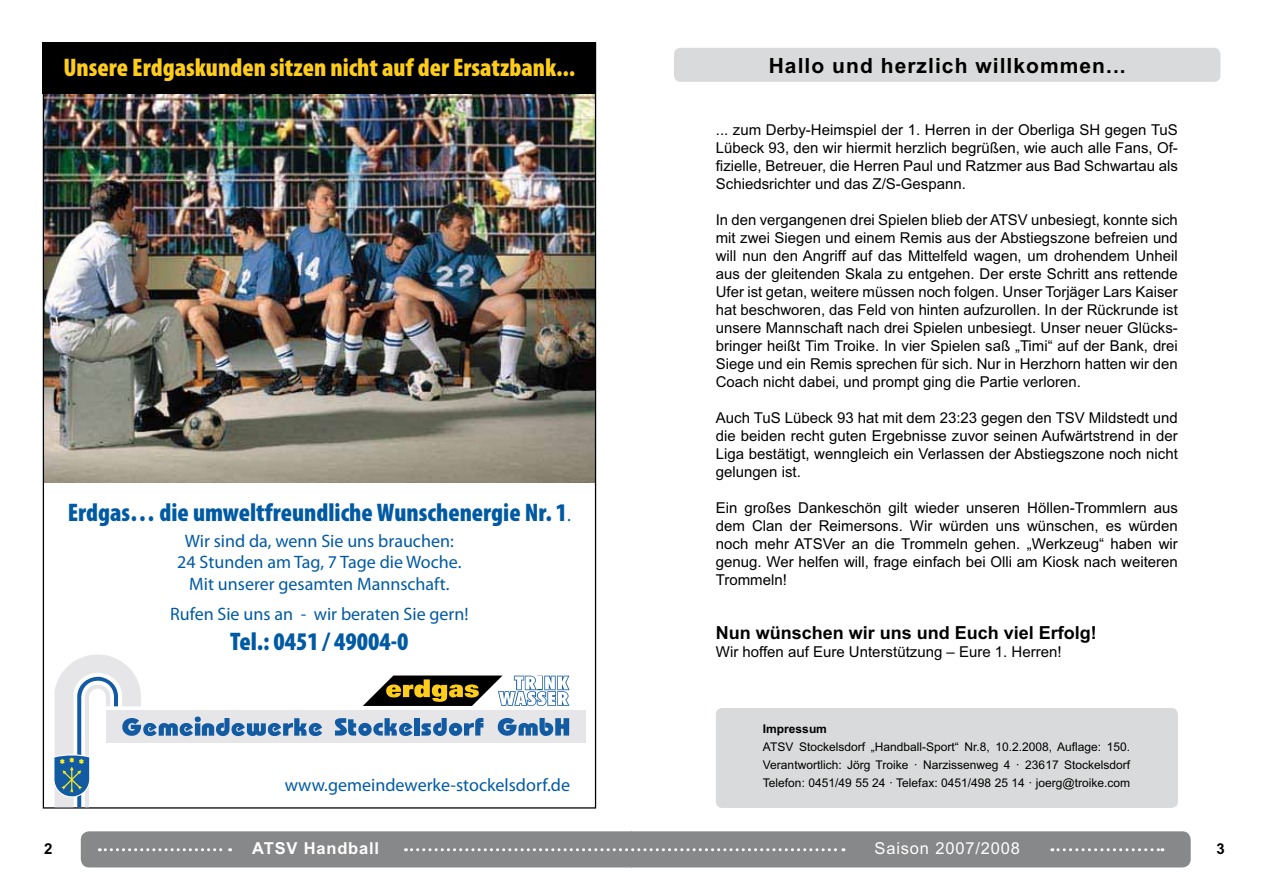
<style>
.page{position:relative;width:1263px;height:893px;background:#fff}
.page>*{position:absolute;margin:0;border:0;box-sizing:border-box;transform-origin:0 0}
.t1{font:900 condensed 25.5px "Myriad Pro";color:#005aa3}
.t2{font:900 condensed 25.5px "Myriad Pro";color:#fecd1b}
.t3{font:700 21px "Arial";letter-spacing:.05em;color:#000}
.t4{font:18px/21.6px "Myriad Pro";color:#005aa3;text-align:center}
.t5{font:700 18px "Arial";color:#000}
.t6{font:16.5px "Arial";letter-spacing:.05em;color:#fff}
.t7{font:700 16.5px "Arial";letter-spacing:.05em;color:#fff}
.t8{font:15px/18px "Arial";color:#000;text-align:justify}
.t9{font:700 15px "Arial";color:#000}
.t10{font:12px/18px "Arial";color:#000;text-align:justify}
.t11{font:700 12px "Arial";color:#000}
.s1{font-weight:400;font-stretch:normal;font-size:18px}
</style>
<div class="page">
<div style="left:81px;top:831px;width:1110px;height:36px;background:#87888a"></div>
<img style="left:45px;top:93px;width:549px;height:390px">
<div style="left:43px;top:42px;width:553px;height:51px;background:#000"></div>
<div style="left:106px;top:710px;width:480px;height:33px;background:#e6e6e9"></div>
<svg style="left:363px;top:675px;width:207px;height:32px"></svg>
<svg style="left:335px;top:718px;width:77px;height:18px"></svg>
<div style="left:414px;top:718px;width:6px;height:18px;background:#125ba3"></div>
<svg style="left:421px;top:718px;width:62px;height:18px"></svg>
<svg style="left:498px;top:718px;width:71px;height:18px"></svg>
<svg style="left:54px;top:654px;width:268px;height:153px"></svg>
<div style="left:674px;top:48px;width:546px;height:34px;background:#d9dadb;border-radius:6px"></div>
<div style="left:716px;top:708px;width:462px;height:100px;background:#d9dadb;border-radius:6px"></div>
<h1 class="t2" style="left:63px;top:57px;width:513px">Unsere Erdgaskunden sitzen nicht auf der Ersatzbank...</h1>
<h1 class="t1" style="left:68px;top:503px;width:505px">Erdgas… die umweltfreundliche Wunschenergie Nr. 1<span class="s1">.</span></h1>
<p class="t4" style="left:177px;top:531px;width:286px">Wir sind da, wenn Sie uns brauchen:<br>24 Stunden am Tag, 7 Tage die Woche.<br>Mit unserer gesamten Mannschaft.</p>
<p class="t4" style="left:170px;top:604px;width:300px">Rufen Sie uns an - wir beraten Sie gern!</p>
<h1 class="t1" style="left:230px;top:632px;width:180px">Tel.: 0451 / 49004-0</h1>
<p class="t4" style="left:285px;top:775px;width:287px">www.gemeindewerke-stockelsdorf.de</p>
<h2 class="t3" style="left:769px;top:58px;width:358px">Hallo und herzlich willkommen...</h2>
<p class="t8" style="left:716px;top:122px;width:464px">... zum Derby-Heimspiel der 1. Herren in der Oberliga SH gegen TuS Lübeck 93, den wir hiermit herzlich begrüßen, wie auch alle Fans, Of&shy;fizielle, Betreuer, die Herren Paul und Ratzmer aus Bad Schwartau als Schiedsrichter und das Z/S-Gespann.</p>
<p class="t8" style="left:716px;top:212px;width:464px">In den vergangenen drei Spielen blieb der ATSV unbesiegt, konnte sich mit zwei Siegen und einem Remis aus der Abstiegszone befreien und will nun den Angriff auf das Mittelfeld wagen, um drohendem Unheil aus der gleitenden Skala zu entgehen. Der erste Schritt ans rettende Ufer ist getan, weitere müssen noch folgen. Unser Torjäger Lars Kaiser hat beschworen, das Feld von hinten aufzurollen. In der Rückrunde ist unsere Mannschaft nach drei Spielen unbesiegt. Unser neuer Glücks&shy;bringer heißt Tim Troike. In vier Spielen saß „Timi“ auf der Bank, drei Siege und ein Remis sprechen für sich. Nur in Herzhorn hatten wir den Coach nicht dabei, und prompt ging die Partie verloren.</p>
<p class="t8" style="left:716px;top:410px;width:464px">Auch TuS Lübeck 93 hat mit dem 23:23 gegen den TSV Mildstedt und die beiden recht guten Ergebnisse zuvor seinen Aufwärtstrend in der Liga bestätigt, wenngleich ein Verlassen der Abstiegszone noch nicht gelungen ist.</p>
<p class="t8" style="left:716px;top:500px;width:464px">Ein großes Dankeschön gilt wieder unseren Höllen-Trommlern aus dem Clan der Reimersons. Wir würden uns wünschen, es würden noch mehr ATSVer an die Trommeln gehen. „Werkzeug“ haben wir genug. Wer helfen will, frage einfach bei Olli am Kiosk nach weiteren Trommeln!</p>
<p class="t5" style="left:716px;top:626px;width:383px">Nun wünschen wir uns und Euch viel Erfolg!</p>
<p class="t8" style="left:716px;top:644px;width:347px">Wir hoffen auf Eure Unterstützung – Eure 1. Herren!</p>
<p class="t11" style="left:763px;top:724px;width:66px">Impressum</p>
<p class="t10" style="left:763px;top:739px;width:369px">ATSV Stockelsdorf „Handball-Sport“ Nr.8, 10.2.2008, Auflage: 150.<br>Verantwortlich: Jörg Troike · Narzissenweg 4 · 23617 Stockelsdorf Telefon: 0451/49 55 24 · Telefax: 0451/498 25 14 · joerg@troike.com</p>
<p class="t9" style="left:44px;top:843px;width:10px">2</p>
<p class="t7" style="left:252px;top:842px;width:128px">ATSV Handball</p>
<p class="t6" style="left:874px;top:842px;width:147px">Saison 2007/2008</p>
<p class="t9" style="left:1216px;top:843px;width:10px">3</p>
</div>
